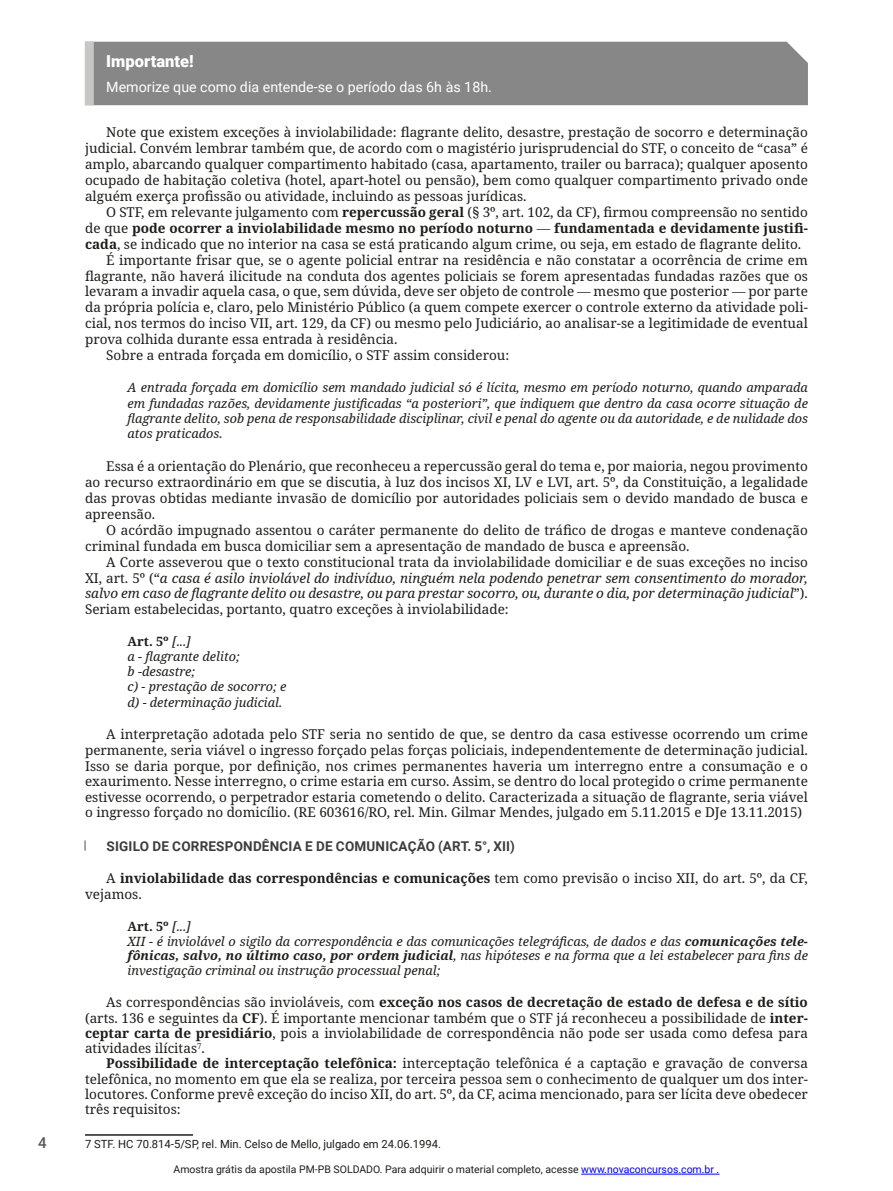
<style>
.page{position:relative;width:893px;height:1191px;background:#fff}
.page>*{position:absolute;margin:0;border:0;box-sizing:border-box;transform-origin:0 0}
.Título{font:900 16.5px "Roboto";color:#fff}
.t1{font:500 15px "Roboto";color:#575756}
.Texto{font:14.25px "Roboto";color:#fff}
.Parágrafos{font:13.5px/15.9px "Noto Serif";color:#1d1d1b;text-align:justify}
.Parágrafos-2{font:italic 13.5px/15.9px "Noto Serif";color:#1d1d1b;text-align:justify}
.Tópico{font:700 13.5px "Roboto";letter-spacing:.015em;color:#3d3d3c}
.Artigos_com_recuo{font:italic 12.75px/15.3px "Noto Serif";color:#1d1d1b;text-align:justify}
.Artigos_com_recuo-2{font:700 12.75px "Noto Serif";color:#1d1d1b}
.Nota_de_Roda_Pé{font:11.25px "Roboto";color:#1d1d1b}
.t2{font:10.5px "Roboto";color:#1d1d1b}
.s1{font-weight:700}
.s2{font-style:normal}
.s3{font-weight:400;font-style:italic}
.s4{color:#00f}
</style>
<div class="page">
<hr style="left:581px;top:1173px;width:138px;height:1px;background:#00f">
<div style="left:94px;top:42px;width:714px;height:63px;background:#878787"></div>
<div style="left:85px;top:42px;width:9px;height:63px;background:#c7c7c6"></div>
<svg style="left:84px;top:840px;width:2px;height:10px"></svg>
<hr style="left:85px;top:1134px;width:108px;height:1px;background:#1d1d1b">
<p class="t1" style="left:38px;top:1132px;width:10px">4</p>
<p class="Título" style="left:106px;top:49px;width:89px">Importante!</p>
<p class="Texto" style="left:106px;top:77px;width:387px">Memorize que como dia entende-se o período das 6h às 18h.</p>
<p class="Parágrafos" style="left:85px;top:125px;width:724px;text-indent:21px">Note que existem exceções à inviolabilidade: flagrante delito, desastre, prestação de socorro e determinação judicial. Convém lembrar também que, de acordo com o magistério jurisprudencial do STF, o conceito de “casa” é amplo, abarcando qualquer compartimento habitado (casa, apartamento, trailer ou barraca); qualquer aposento ocupado de habitação coletiva (hotel, apart-hotel ou pensão), bem como qualquer compartimento privado onde alguém exerça profissão ou atividade, incluindo as pessoas jurídicas.</p>
<p class="Parágrafos" style="left:85px;top:204px;width:724px;text-indent:21px">O STF, em relevante julgamento com <span class="s1">repercussão geral</span> (§ 3º, art. 102, da CF), firmou compreensão no sentido de que <span class="s1">pode ocorrer a inviolabilidade mesmo no período noturno</span> — <span class="s1">fundamentada e devidamente justifi&shy;cada</span>, se indicado que no interior na casa se está praticando algum crime, ou seja, em estado de flagrante delito.</p>
<p class="Parágrafos" style="left:85px;top:252px;width:724px;text-indent:21px">É importante frisar que, se o agente policial entrar na residência e não constatar a ocorrência de crime em flagrante, não haverá ilicitude na conduta dos agentes policiais se forem apresentadas fundadas razões que os levaram a invadir aquela casa, o que, sem dúvida, deve ser objeto de controle — mesmo que posterior — por parte da própria polícia e, claro, pelo Ministério Público (a quem compete exercer o controle externo da atividade poli&shy;cial, nos termos do inciso VII, art. 129, da CF) ou mesmo pelo Judiciário, ao analisar-se a legitimidade de eventual prova colhida durante essa entrada à residência.</p>
<p class="Parágrafos" style="left:106px;top:348px;width:405px">Sobre a entrada forçada em domicílio, o STF assim considerou:</p>
<p class="Artigos_com_recuo" style="left:128px;top:380px;width:682px">A entrada forçada em domicílio sem mandado judicial só é lícita, mesmo em período noturno, quando amparada em fundadas razões, devidamente justificadas “a posteriori”, que indiquem que dentro da casa ocorre situação de flagrante delito, sob pena de responsabilidade disciplinar, civil e penal do agente ou da autoridade, e de nulidade dos atos praticados.</p>
<p class="Parágrafos" style="left:85px;top:459px;width:724px;text-indent:21px">Essa é a orientação do Plenário, que reconheceu a repercussão geral do tema e, por maioria, negou provimento ao recurso extraordinário em que se discutia, à luz dos incisos XI, LV e LVI, art. 5º, da Constituição, a legalidade das provas obtidas mediante invasão de domicílio por autoridades policiais sem o devido mandado de busca e apreensão.</p>
<p class="Parágrafos" style="left:85px;top:522px;width:724px;text-indent:21px">O acórdão impugnado assentou o caráter permanente do delito de tráfico de drogas e manteve condenação criminal fundada em busca domiciliar sem a apresentação de mandado de busca e apreensão.</p>
<p class="Parágrafos-2" style="left:85px;top:554px;width:724px;text-indent:21px"><span class="s2">A Corte asseverou que o texto constitucional trata da inviolabilidade domiciliar e de suas exceções no inciso XI, art. 5º (“</span>a casa é asilo inviolável do indivíduo, ninguém nela podendo penetrar sem consentimento do morador, salvo em caso de flagrante delito ou desastre, ou para prestar socorro, ou, durante o dia, por determinação judicial<span class="s2">”).<br>Seriam estabelecidas, portanto, quatro exceções à inviolabilidade:</span></p>
<p class="Artigos_com_recuo-2" style="left:128px;top:633px;width:65px">Art. 5º <span class="s3">[...]</span></p>
<p class="Artigos_com_recuo" style="left:128px;top:649px;width:114px">a - flagrante delito;</p>
<p class="Artigos_com_recuo" style="left:128px;top:664px;width:69px">b -desastre;</p>
<p class="Artigos_com_recuo" style="left:128px;top:679px;width:160px">c) - prestação de socorro; e</p>
<p class="Artigos_com_recuo" style="left:128px;top:695px;width:156px">d) - determinação judicial.</p>
<p class="Parágrafos" style="left:85px;top:727px;width:724px;text-indent:21px">A interpretação adotada pelo STF seria no sentido de que, se dentro da casa estivesse ocorrendo um crime permanente, seria viável o ingresso forçado pelas forças policiais, independentemente de determinação judicial.<br>Isso se daria porque, por definição, nos crimes permanentes haveria um interregno entre a consumação e o exaurimento. Nesse interregno, o crime estaria em curso. Assim, se dentro do local protegido o crime permanente estivesse ocorrendo, o perpetrador estaria cometendo o delito. Caracterizada a situação de flagrante, seria viável o ingresso forçado no domicílio. (RE 603616/RO, rel. Min. Gilmar Mendes, julgado em 5.11.2015 e DJe 13.11.2015)</p>
<p class="Tópico" style="left:107px;top:836px;width:410px">SIGILO DE CORRESPONDÊNCIA E DE COMUNICAÇÃO (ART. 5°, XII)</p>
<p class="Parágrafos" style="left:85px;top:871px;width:724px;text-indent:21px">A <span class="s1">inviolabilidade das correspondências e comunicações</span> tem como previsão o inciso XII, do art. 5º, da CF, vejamos.</p>
<p class="Artigos_com_recuo-2" style="left:128px;top:917px;width:65px">Art. 5º <span class="s3">[...]</span></p>
<p class="Artigos_com_recuo" style="left:128px;top:934px;width:682px;line-height:14.7px">XII - é inviolável o sigilo da correspondência e das comunicações telegráficas, de dados e das <span class="s1">comunicações tele&shy;fônicas, salvo, no último caso, por ordem judicial</span>, nas hipóteses e na forma que a lei estabelecer para fins de investigação criminal ou instrução processual penal;</p>
<p class="Parágrafos" style="left:85px;top:995px;width:724px;line-height:15.3px;text-indent:21px">As correspondências são invioláveis, com <span class="s1">exceção nos casos de decretação de estado de defesa e de sítio </span>(arts. 136 e seguintes da <span class="s1">CF</span>). É importante mencionar também que o STF já reconheceu a possibilidade de <span class="s1">inter&shy;ceptar carta de presidiário</span>, pois a inviolabilidade de correspondência não pode ser usada como defesa para atividades ilícitas<sup>7</sup>.</p>
<p class="Parágrafos" style="left:85px;top:1056px;width:724px;line-height:15.3px;text-indent:21px"><span class="s1">Possibilidade de interceptação telefônica:</span> interceptação telefônica é a captação e gravação de conversa telefônica, no momento em que ela se realiza, por terceira pessoa sem o conhecimento de qualquer um dos inter&shy;locutores. Conforme prevê exceção do inciso XII, do art. 5º, da CF, acima mencionado, para ser lícita deve obedecer três requisitos:</p>
<p class="Nota_de_Roda_Pé" style="left:85px;top:1136px;width:357px">7 STF. HC 70.814-5/SP, rel. Min. Celso de Mello, julgado em 24.06.1994.</p>
<p class="t2" style="left:174px;top:1162px;width:547px">Amostra grátis da apostila PM-PB SOLDADO. Para adquirir o material completo, acesse <span class="s4">www.novaconcursos.com.br .</span></p>
</div>
